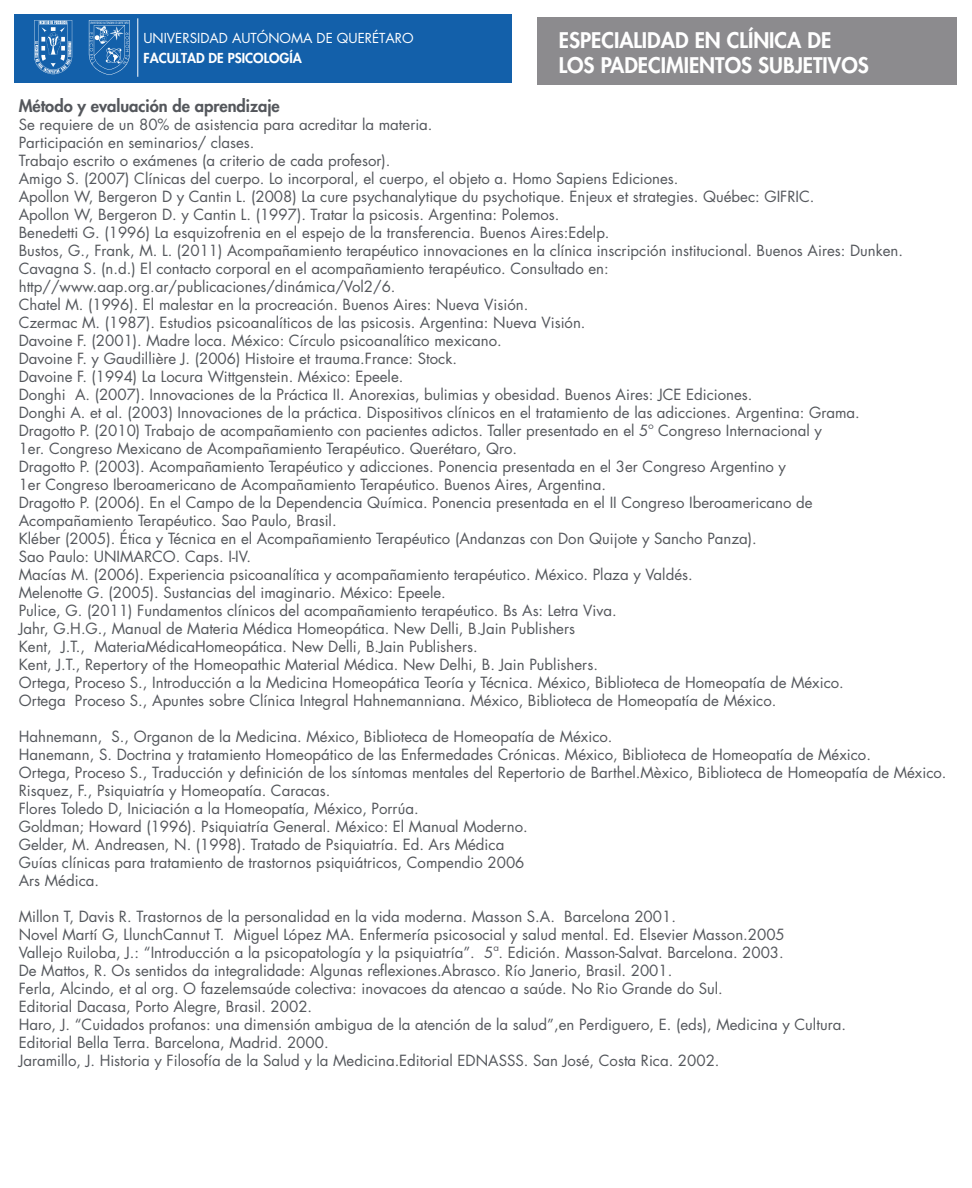
<style>
.page{position:relative;width:972px;height:1188px;background:#fff}
.page>*{position:absolute;margin:0;border:0;box-sizing:border-box;transform-origin:0 0}
.t1{font:800 21px/25.2px "Futura Std";color:#fff}
.t2{font:800 16.5px "Futura Std";color:#54575c}
.t3{font:15px/18px "Futura Std";color:#54575c}
.t4{font:13.35px "Futura Std";color:#fff}
.t5{font:800 13.35px "Futura Std";color:#fff}
</style>
<div class="page">
<div style="left:14px;top:14px;width:498px;height:69px;background:#1360aa"></div>
<div style="left:537px;top:17px;width:419px;height:67px;background:#8c8b8e"></div>
<svg style="left:89px;top:20px;width:41px;height:55px"></svg>
<hr style="left:137px;top:18px;width:1px;height:59px;background:#fff">
<svg style="left:34px;top:20px;width:38px;height:54px"></svg>
<p class="t4" style="left:143px;top:29px;width:272px">UNIVERSIDAD AUTÓNOMA DE QUERÉTARO</p>
<p class="t5" style="left:144px;top:50px;width:160px">FACULTAD DE PSICOLOGÍA</p>
<h1 class="t1" style="left:559px;top:28px;width:312px">ESPECIALIDAD EN CLÍNICA DE<br>LOS PADECIMIENTOS SUBJETIVOS</h1>
<p class="t2" style="left:19px;top:95px;width:263px">Método y evaluación de aprendizaje</p>
<p class="t3" style="left:19px;top:115px;width:886px">Se requiere de un 80% de asistencia para acreditar la materia.<br>Participación en seminarios/ clases.<br>Trabajo escrito o exámenes (a criterio de cada profesor).<br>Amigo S. (2007) Clínicas del cuerpo. Lo incorporal, el cuerpo, el objeto a. Homo Sapiens Ediciones.<br>Apollon W, Bergeron D y Cantin L. (2008) La cure psychanalytique du psychotique. Enjeux et strategies. Québec: GIFRIC.<br>Apollon W, Bergeron D. y Cantin L. (1997). Tratar la psicosis. Argentina: Polemos.<br>Benedetti G. (1996) La esquizofrenia en el espejo de la transferencia. Buenos Aires:Edelp.<br>Bustos, G., Frank, M. L. (2011) Acompañamiento terapéutico innovaciones en la clínica inscripción institucional. Buenos Aires: Dunken.<br>Cavagna S. (n.d.) El contacto corporal en el acompañamiento terapéutico. Consultado en: http//www.aap.org.ar/publicaciones/dinámica/Vol2/6.<br>Chatel M. (1996). El malestar en la procreación. Buenos Aires: Nueva Visión.<br>Czermac M. (1987). Estudios psicoanalíticos de las psicosis. Argentina: Nueva Visión.<br>Davoine F. (2001). Madre loca. México: Círculo psicoanalítico mexicano.<br>Davoine F. y Gaudillière J. (2006) Histoire et trauma.France: Stock.<br>Davoine F. (1994) La Locura Wittgenstein. México: Epeele.<br>Donghi A. (2007). Innovaciones de la Práctica II. Anorexias, bulimias y obesidad. Buenos Aires: JCE Ediciones.<br>Donghi A. et al. (2003) Innovaciones de la práctica. Dispositivos clínicos en el tratamiento de las adicciones. Argentina: Grama.<br>Dragotto P. (2010) Trabajo de acompañamiento con pacientes adictos. Taller presentado en el 5º Congreso Internacional y<br>1er. Congreso Mexicano de Acompañamiento Terapéutico. Querétaro, Qro.<br>Dragotto P. (2003). Acompañamiento Terapéutico y adicciones. Ponencia presentada en el 3er Congreso Argentino y<br>1er Congreso Iberoamericano de Acompañamiento Terapéutico. Buenos Aires, Argentina.<br>Dragotto P. (2006). En el Campo de la Dependencia Química. Ponencia presentada en el II Congreso Iberoamericano de Acompañamiento Terapéutico. Sao Paulo, Brasil.<br>Kléber (2005). Ética y Técnica en el Acompañamiento Terapéutico (Andanzas con Don Quijote y Sancho Panza).<br>Sao Paulo: UNIMARCO. Caps. I-IV.<br>Macías M. (2006). Experiencia psicoanalítica y acompañamiento terapéutico. México. Plaza y Valdés.<br>Melenotte G. (2005). Sustancias del imaginario. México: Epeele.<br>Pulice, G. (2011) Fundamentos clínicos del acompañamiento terapéutico. Bs As: Letra Viva.<br>Jahr, G.H.G., Manual de Materia Médica Homeopática. New Delli, B.Jain Publishers<br>Kent, J.T., MateriaMédicaHomeopática. New Delli, B.Jain Publishers.<br>Kent, J.T., Repertory of the Homeopathic Material Médica. New Delhi, B. Jain Publishers.<br>Ortega, Proceso S., Introducción a la Medicina Homeopática Teoría y Técnica. México, Biblioteca de Homeopatía de México.<br>Ortega Proceso S., Apuntes sobre Clínica Integral Hahnemanniana. México, Biblioteca de Homeopatía de México.</p>
<p class="t3" style="left:19px;top:727px;width:929px">Hahnemann, S., Organon de la Medicina. México, Biblioteca de Homeopatía de México.<br>Hanemann, S. Doctrina y tratamiento Homeopático de las Enfermedades Crónicas. México, Biblioteca de Homeopatía de México.<br>Ortega, Proceso S., Traducción y definición de los síntomas mentales del Repertorio de Barthel.Mèxico, Biblioteca de Homeopatía de México.<br>Risquez, F., Psiquiatría y Homeopatía. Caracas.<br>Flores Toledo D, Iniciación a la Homeopatía, México, Porrúa.<br>Goldman; Howard (1996). Psiquiatría General. México: El Manual Moderno.<br>Gelder, M. Andreasen, N. (1998). Tratado de Psiquiatría. Ed. Ars Médica<br>Guías clínicas para tratamiento de trastornos psiquiátricos, Compendio 2006<br>Ars Médica.</p>
<p class="t3" style="left:19px;top:907px;width:829px">Millon T, Davis R. Trastornos de la personalidad en la vida moderna. Masson S.A. Barcelona 2001.<br>Novel Martí G, LlunchCannut T. Miguel López MA. Enfermería psicosocial y salud mental. Ed. Elsevier Masson.2005<br>Vallejo Ruiloba, J.: “Introducción a la psicopatología y la psiquiatría”. 5ª. Edición. Masson-Salvat. Barcelona. 2003.<br>De Mattos, R. Os sentidos da integralidade: Algunas reflexiones.Abrasco. Río Janerio, Brasil. 2001.<br>Ferla, Alcindo, et al org. O fazelemsaúde colectiva: inovacoes da atencao a saúde. No Rio Grande do Sul.<br>Editorial Dacasa, Porto Alegre, Brasil. 2002.<br>Haro, J. “Cuidados profanos: una dimensión ambigua de la atención de la salud”,en Perdiguero, E. (eds), Medicina y Cultura.<br>Editorial Bella Terra. Barcelona, Madrid. 2000.<br>Jaramillo, J. Historia y Filosofía de la Salud y la Medicina.Editorial EDNASSS. San José, Costa Rica. 2002.</p>
</div>
